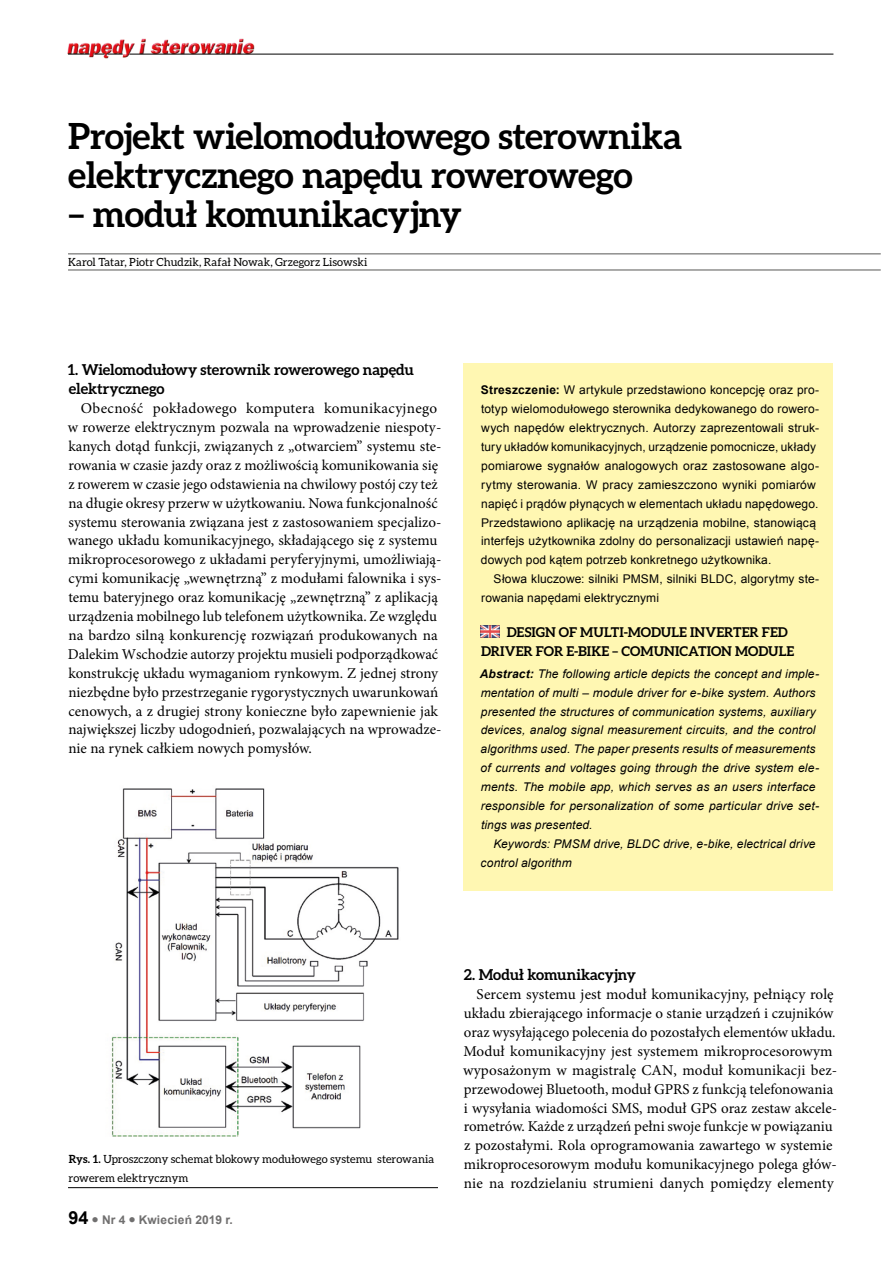
<style>
.page{position:relative;width:893px;height:1263px;background:#fff}
.page>*{position:absolute;margin:0;border:0;box-sizing:border-box;transform-origin:0 0}
.t1{font:700 36px/39px "Aleo";letter-spacing:-.02em;color:#000}
.t2{font:15px/18.9px "Minion Pro";color:#000}
.t3{font:700 15px/18.9px "Aleo";letter-spacing:-.005em;color:#000}
.t4{font:700 13.5px/18.9px "Aleo";letter-spacing:.005em;color:#000}
.t5{font:12px/18.9px "Arial";letter-spacing:.015em;color:#000}
.t6{font:italic 12px/18.9px "Arial";letter-spacing:.015em;color:#000}
.t7{font:700 12px "Arial";letter-spacing:.015em;color:#706f6f}
.t8{font:11.25px/18.9px "Aleo";letter-spacing:.005em;color:#000}
.s1{font-weight:700}
.s2{font-size:18px;color:#000}
</style>
<div class="page">
<img style="left:67px;top:38px;width:190px;height:21px">
<hr style="left:129px;top:54px;width:704px;height:1px;background:#000">
<svg style="left:68px;top:54px;width:55px;height:1px"></svg>
<hr style="left:68px;top:254px;width:813px;height:1px;background:#575756">
<hr style="left:68px;top:270px;width:813px;height:1px;background:#575756">
<div style="left:463px;top:364px;width:370px;height:527px;background:#fff7b2"></div>
<hr style="left:68px;top:1187px;width:370px;height:1px;background:#000">
<img style="left:480px;top:626px;width:20px;height:12px">
<img style="left:111px;top:788px;width:288px;height:348px">
<h1 class="t1" style="left:68px;top:115px;width:616px">Projekt wielomodułowego sterownika elektrycznego napędu rowerowego</h1>
<h1 class="t1" style="left:68px;top:193px;width:395px">– moduł komunikacyjny</h1>
<p class="t8" style="left:68px;top:252px;width:301px">Karol Tatar, Piotr Chudzik, Rafał Nowak, Grzegorz Lisowski</p>
<p class="t3" style="left:68px;top:360px;width:348px">1. Wielomodułowy sterownik rowerowego napędu elektrycznego</p>
<p class="t2" style="left:68px;top:399px;width:375px;text-indent:13px">Obecność pokładowego komputera komunikacyjnego w rowerze elektrycznym pozwala na wprowadzenie niespoty&shy;kanych dotąd funkcji, związanych z „otwarciem” systemu ste&shy;rowania w czasie jazdy oraz z możliwością komunikowania się z rowerem w czasie jego odstawienia na chwilowy postój czy też na długie okresy przerw w użytkowaniu. Nowa funkcjonalność systemu sterowania związana jest z zastosowaniem specjalizo&shy;wanego układu komunikacyjnego, składającego się z systemu mikroprocesorowego z układami peryferyjnymi, umożliwiają&shy;cymi komunikację „wewnętrzną” z modułami falownika i sys&shy;temu bateryjnego oraz komunikację „zewnętrzną” z aplikacją urządzenia mobilnego lub telefonem użytkownika. Ze względu na bardzo silną konkurencję rozwiązań produkowanych na Dalekim Wschodzie autorzy projektu musieli podporządkować konstrukcję układu wymaganiom rynkowym. Z jednej strony niezbędne było przestrzeganie rygorystycznych uwarunkowań cenowych, a z drugiej strony konieczne było zapewnienie jak największej liczby udogodnień, pozwalających na wprowadze&shy;nie na rynek całkiem nowych pomysłów.</p>
<p class="t5" style="left:481px;top:381px;width:340px"><span class="s1">Streszczenie:</span> W artykule przedstawiono koncepcję oraz pro&shy;totyp wielomodułowego sterownika dedykowanego do rowero&shy;wych napędów elektrycznych. Autorzy zaprezentowali struk&shy;tury układów komunikacyjnych, urządzenie pomocnicze, układy pomiarowe sygnałów analogowych oraz zastosowane algo&shy;rytmy sterowania. W pracy zamieszczono wyniki pomiarów napięć i prądów płynących w elementach układu napędowego.<br>Przedstawiono aplikację na urządzenia mobilne, stanowiącą interfejs użytkownika zdolny do personalizacji ustawień napę&shy;dowych pod kątem potrzeb konkretnego użytkownika.</p>
<p class="t5" style="left:481px;top:570px;width:339px;text-indent:12px">Słowa kluczowe: silniki PMSM, silniki BLDC, algorytmy ste&shy;rowania napędami elektrycznymi</p>
<p class="t4" style="left:481px;top:622px;width:315px;text-indent:26px">DESIGN OF MULTI-MODULE INVERTER FED<br>DRIVER FOR E-BIKE – COMUNICATION MODULE</p>
<p class="t6" style="left:480px;top:664px;width:341px"><span class="s1">Abstract:</span> The following article depicts the concept and imple&shy;mentation of multi – module driver for e-bike system. Authors presented the structures of communication systems, auxiliary devices, analog signal measurement circuits, and the control algorithms used. The paper presents results of measurements of currents and voltages going through the drive system ele&shy;ments. The mobile app, which serves as an users interface responsible for personalization of some particular drive set&shy;tings was presented.</p>
<p class="t6" style="left:481px;top:834px;width:336px;text-indent:13px">Keywords: PMSM drive, BLDC drive, e-bike, electrical drive control algorithm</p>
<p class="t8" style="left:69px;top:1150px;width:367px"><span class="s1">Rys. 1.</span> Uproszczony schemat blokowy modułowego systemu sterowania rowerem elektrycznym</p>
<p class="t7" style="left:68px;top:1212px;width:166px"><span class="s2">94</span> ● Nr 4 ● Kwiecień 2019 r.</p>
<p class="t3" style="left:464px;top:965px;width:174px">2. Moduł komunikacyjny</p>
<p class="t2" style="left:463px;top:985px;width:375px;text-indent:13px">Sercem systemu jest moduł komunikacyjny, pełniący rolę układu zbierającego informacje o stanie urządzeń i czujników oraz wysyłającego polecenia do pozostałych elementów układu.<br>Moduł komunikacyjny jest systemem mikroprocesorowym wyposażonym w magistralę CAN, moduł komunikacji bez&shy;przewodowej Bluetooth, moduł GPRS z funkcją telefonowania i wysyłania wiadomości SMS, moduł GPS oraz zestaw akcele&shy;rometrów. Każde z urządzeń pełni swoje funkcje w powiązaniu z pozostałymi. Rola oprogramowania zawartego w systemie mikroprocesorowym modułu komunikacyjnego polega głów&shy;nie na rozdzielaniu strumieni danych pomiędzy elementy</p>
</div>
